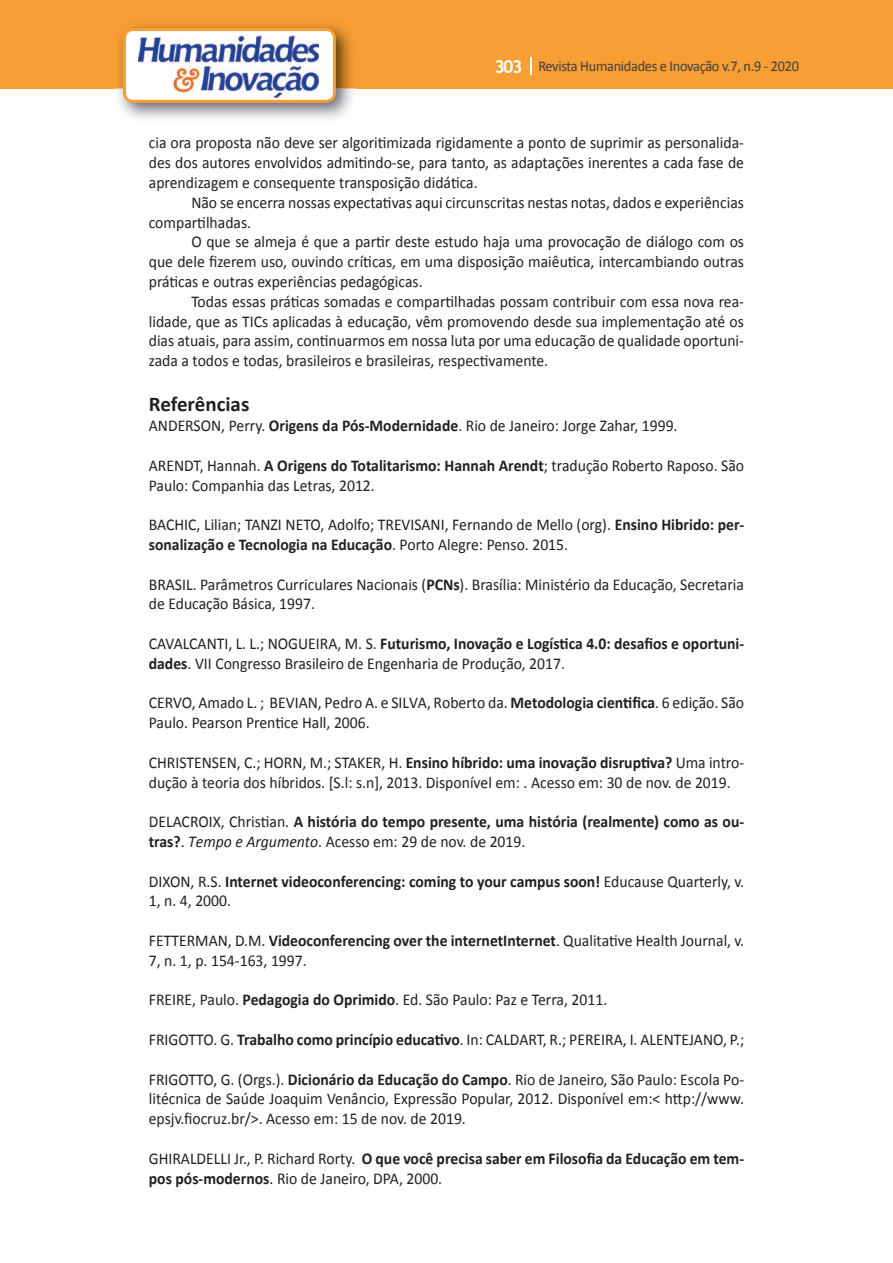
<style>
.page{position:relative;width:893px;height:1263px;background:#fff}
.page>*{position:absolute;margin:0;border:0;box-sizing:border-box;transform-origin:0 0}
.t1{font:700 21px "Calibri";color:#231f20}
.t2{font:16.5px/19.8px "Calibri";color:#231f20;scale:.95 1}
.t3{font:700 16.5px/19.8px "Calibri";color:#231f20;scale:.95 1}
.t4{font:15px "Calibri";letter-spacing:-.02em;color:#3e3e3f;scale:.95 1}
.s1{font-family:"Trebuchet MS";font-weight:700;font-size:18px;color:#fff}
.s2{font-weight:700}
.s3{font-weight:400}
.s4{font-weight:400;font-style:italic}
</style>
<div class="page">
<div style="left:0;top:0;width:893px;height:88px;background:#f79e34"></div>
<svg style="left:530px;top:57px;width:2px;height:18px"></svg>
<img style="left:115px;top:24px;width:241px;height:95px">
<svg style="left:123px;top:28px;width:213px;height:75px"></svg>
<p class="t4" style="left:495px;top:57px;width:322px"><span class="s1">303</span> Revista Humanidades e Inovação v.7, n.9 - 2020</p>
<p class="t2" style="left:149px;top:133px;width:628px;text-align:justify">cia ora proposta não deve ser algoritimizada rigidamente a ponto de suprimir as personalida&shy;des dos autores envolvidos admitindo-se, para tanto, as adaptações inerentes a cada fase de aprendizagem e consequente transposição didática.</p>
<p class="t2" style="left:149px;top:193px;width:628px;text-indent:43px">Não se encerra nossas expectativas aqui circunscritas nestas notas, dados e experiências compartilhadas.</p>
<p class="t2" style="left:149px;top:232px;width:628px;text-align:justify;text-indent:43px">O que se almeja é que a partir deste estudo haja uma provocação de diálogo com os que dele fizerem uso, ouvindo críticas, em uma disposição maiêutica, intercambiando outras práticas e outras experiências pedagógicas.</p>
<p class="t2" style="left:149px;top:292px;width:628px;text-align:justify;text-indent:43px">Todas essas práticas somadas e compartilhadas possam contribuir com essa nova rea&shy;lidade, que as TICs aplicadas à educação, vêm promovendo desde sua implementação até os dias atuais, para assim, continuarmos em nossa luta por uma educação de qualidade oportuni&shy;zada a todos e todas, brasileiros e brasileiras, respectivamente.</p>
<p class="t1" style="left:149px;top:391px;width:102px">Referências</p>
<p class="t2" style="left:149px;top:416px;width:558px">ANDERSON, Perry. <span class="s2">Origens da Pós-Modernidade</span>. Rio de Janeiro: Jorge Zahar, 1999.</p>
<p class="t2" style="left:149px;top:455px;width:628px">ARENDT, Hannah. <span class="s2">A Origens do Totalitarismo: Hannah Arendt</span>; tradução Roberto Raposo. São<br>Paulo: Companhia das Letras, 2012.</p>
<p class="t2" style="left:149px;top:515px;width:628px">BACHIC, Lilian; TANZI NETO, Adolfo; TREVISANI, Fernando de Mello (org). <span class="s2">Ensino Hibrido: per&shy;sonalização e Tecnologia na Educação</span>. Porto Alegre: Penso. 2015.</p>
<p class="t2" style="left:149px;top:574px;width:628px">BRASIL. Parâmetros Curriculares Nacionais (<span class="s2">PCNs</span>). Brasília: Ministério da Educação, Secretaria de Educação Básica, 1997.</p>
<p class="t2" style="left:149px;top:634px;width:628px">CAVALCANTI, L. L.; NOGUEIRA, M. S. <span class="s2">Futurismo, Inovação e Logística 4.0: desafios e oportuni&shy;dades</span>. VII Congresso Brasileiro de Engenharia de Produção, 2017.</p>
<p class="t2" style="left:149px;top:693px;width:628px">CERVO, Amado L. ; BEVIAN, Pedro A. e SILVA, Roberto da. <span class="s2">Metodologia cientifica</span>. 6 edição. São<br>Paulo. Pearson Prentice Hall, 2006.</p>
<p class="t2" style="left:149px;top:752px;width:628px">CHRISTENSEN, C.; HORN, M.; STAKER, H. <span class="s2">Ensino híbrido: uma inovação disruptiva?</span> Uma intro&shy;dução à teoria dos híbridos. [S.l: s.n], 2013. Disponível em: . Acesso em: 30 de nov. de 2019.</p>
<p class="t3" style="left:149px;top:812px;width:628px"><span class="s3">DELACROIX, Christian.</span> A história do tempo presente, uma história (realmente) como as ou&shy;tras?<span class="s3">.</span> <span class="s4">Tempo e Argumento</span><span class="s3">. Acesso em: 29 de nov. de 2019.</span></p>
<p class="t3" style="left:149px;top:871px;width:628px"><span class="s3">DIXON, R.S.</span> Internet videoconferencing: coming to your campus soon! <span class="s3">Educause Quarterly, v.<br>1, n. 4, 2000.</span></p>
<p class="t2" style="left:149px;top:931px;width:628px">FETTERMAN, D.M. <span class="s2">Videoconferencing over the internetInternet</span>. Qualitative Health Journal, v.<br>7, n. 1, p. 154-163, 1997.</p>
<p class="t2" style="left:149px;top:990px;width:484px">FREIRE, Paulo. <span class="s2">Pedagogia do Oprimido</span>. Ed. São Paulo: Paz e Terra, 2011.</p>
<p class="t2" style="left:149px;top:1030px;width:628px">FRIGOTTO. G. <span class="s2">Trabalho como princípio educativo</span>. In: CALDART, R.; PEREIRA, I. ALENTEJANO, P.;</p>
<p class="t2" style="left:149px;top:1069px;width:628px;text-align:justify">FRIGOTTO, G. (Orgs.). <span class="s2">Dicionário da Educação do Campo</span>. Rio de Janeiro, São Paulo: Escola Po&shy;litécnica de Saúde Joaquim Venâncio, Expressão Popular, 2012. Disponível em:&lt; http://www. epsjv.fiocruz.br/&gt;. Acesso em: 15 de nov. de 2019.</p>
<p class="t3" style="left:149px;top:1148px;width:628px"><span class="s3">GHIRALDELLI Jr., P. Richard Rorty.</span> O que você precisa saber em Filosofia da Educação em tem&shy;pos pós-modernos<span class="s3">. Rio de Janeiro, DPA, 2000.</span></p>
</div>
